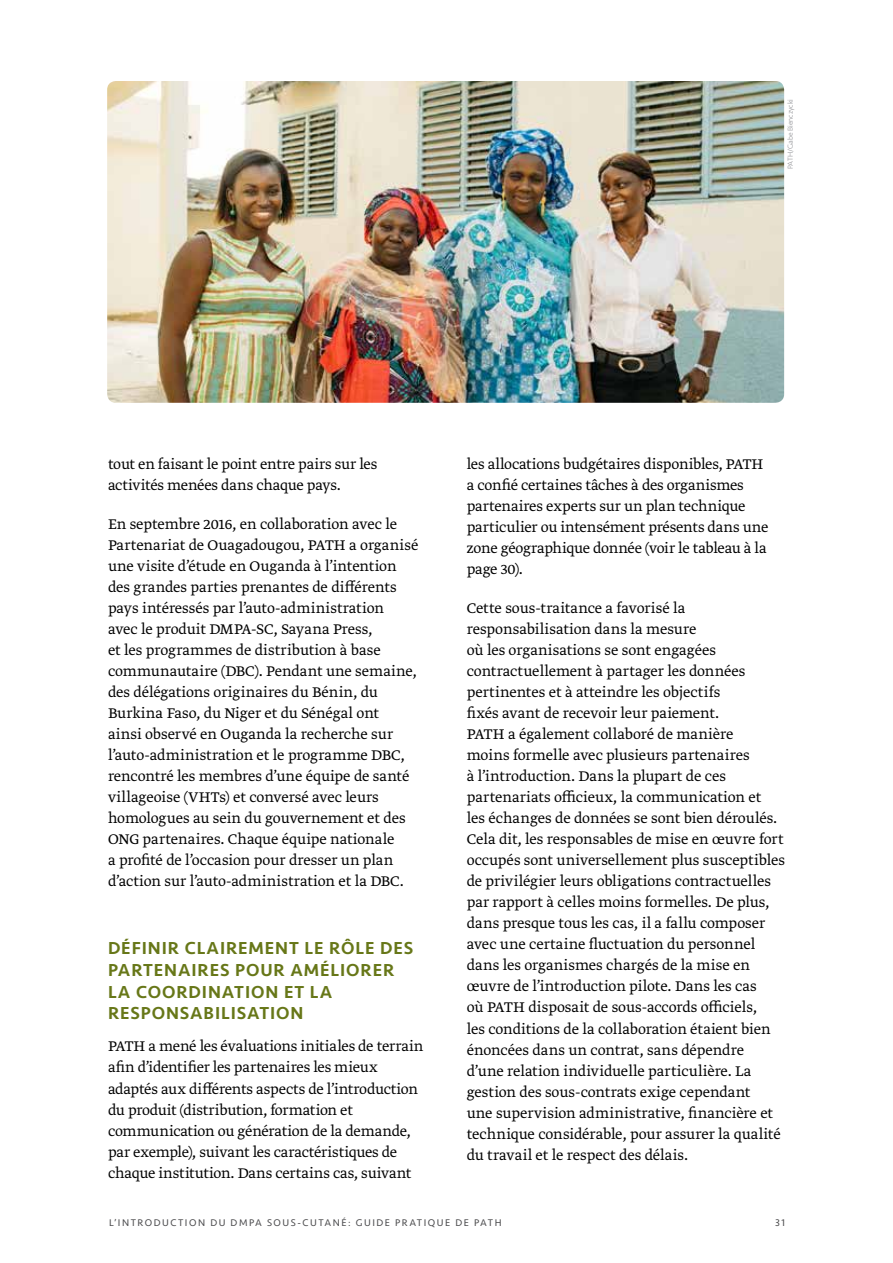
<style>
.page{position:relative;width:893px;height:1263px;background:#fff}
.page>*{position:absolute;margin:0;border:0;box-sizing:border-box;transform-origin:0 0}
.t1{font:500 18px/21.6px "Seravek";letter-spacing:.05em;color:#677718}
.t2{font:300 16.5px/21px "Greta Text Pro";letter-spacing:-.005em;color:#000}
.t3{font:10.05px "Seravek";letter-spacing:.15em;color:#4d4d4f}
.t4{font:300 7.5px "Seravek";color:#939498}
</style>
<div class="page">
<img style="left:107px;top:81px;width:677px;height:322px">
<p class="t4" style="left:786px;top:169px;width:71px;rotate:-90deg">PATH/Gabe Bienczycki</p>
<p class="t2" style="left:108px;top:454px;width:271px">tout en faisant le point entre pairs sur les activités menées dans chaque pays.</p>
<p class="t2" style="left:108px;top:514px;width:312px">En septembre 2016, en collaboration avec le Partenariat de Ouagadougou, PATH a organisé une visite d’étude en Ouganda à l’intention des grandes parties prenantes de différents pays intéressés par l’auto-administration<br>avec le produit DMPA-SC, Sayana Press,<br>et les programmes de distribution à base communautaire (DBC). Pendant une semaine, des délégations originaires du Bénin, du Burkina Faso, du Niger et du Sénégal ont<br>ainsi observé en Ouganda la recherche sur l’auto-administration et le programme DBC, rencontré les membres d’une équipe de santé villageoise (VHTs) et conversé avec leurs homologues au sein du gouvernement et des ONG partenaires. Chaque équipe nationale<br>a profité de l’occasion pour dresser un plan d’action sur l’auto-administration et la DBC.</p>
<p class="t1" style="left:108px;top:938px;width:307px">DÉFINIR CLAIREMENT LE RÔLE DES<br>PARTENAIRES POUR AMÉLIORER<br>LA COORDINATION ET LA<br>RESPONSABILISATION</p>
<p class="t2" style="left:108px;top:1037px;width:317px">PATH a mené les évaluations initiales de terrain afin d’identifier les partenaires les mieux adaptés aux différents aspects de l’introduction du produit (distribution, formation et communication ou génération de la demande, par exemple), suivant les caractéristiques de chaque institution. Dans certains cas, suivant</p>
<p class="t2" style="left:467px;top:455px;width:303px">les allocations budgétaires disponibles, PATH a confié certaines tâches à des organismes partenaires experts sur un plan technique particulier ou intensément présents dans une zone géographique donnée (voir le tableau à la page 30).</p>
<p class="t2" style="left:467px;top:599px;width:320px">Cette sous-traitance a favorisé la responsabilisation dans la mesure<br>où les organisations se sont engagées contractuellement à partager les données pertinentes et à atteindre les objectifs<br>fixés avant de recevoir leur paiement.<br>PATH a également collaboré de manière<br>moins formelle avec plusieurs partenaires<br>à l’introduction. Dans la plupart de ces partenariats officieux, la communication et<br>les échanges de données se sont bien déroulés.<br>Cela dit, les responsables de mise en œuvre fort occupés sont universellement plus susceptibles de privilégier leurs obligations contractuelles par rapport à celles moins formelles. De plus, dans presque tous les cas, il a fallu composer avec une certaine fluctuation du personnel dans les organismes chargés de la mise en œuvre de l’introduction pilote. Dans les cas<br>où PATH disposait de sous-accords officiels,<br>les conditions de la collaboration étaient bien énoncées dans un contrat, sans dépendre d’une relation individuelle particulière. La gestion des sous-contrats exige cependant<br>une supervision administrative, financière et technique considérable, pour assurer la qualité du travail et le respect des délais.</p>
<p class="t3" style="left:109px;top:1216px;width:394px">L’INTRODUCTION DU DMPA SOUS-CUTANÉ: GUIDE PRATIQUE DE PATH</p>
<p class="t3" style="left:775px;top:1216px;width:11px">31</p>
</div>
